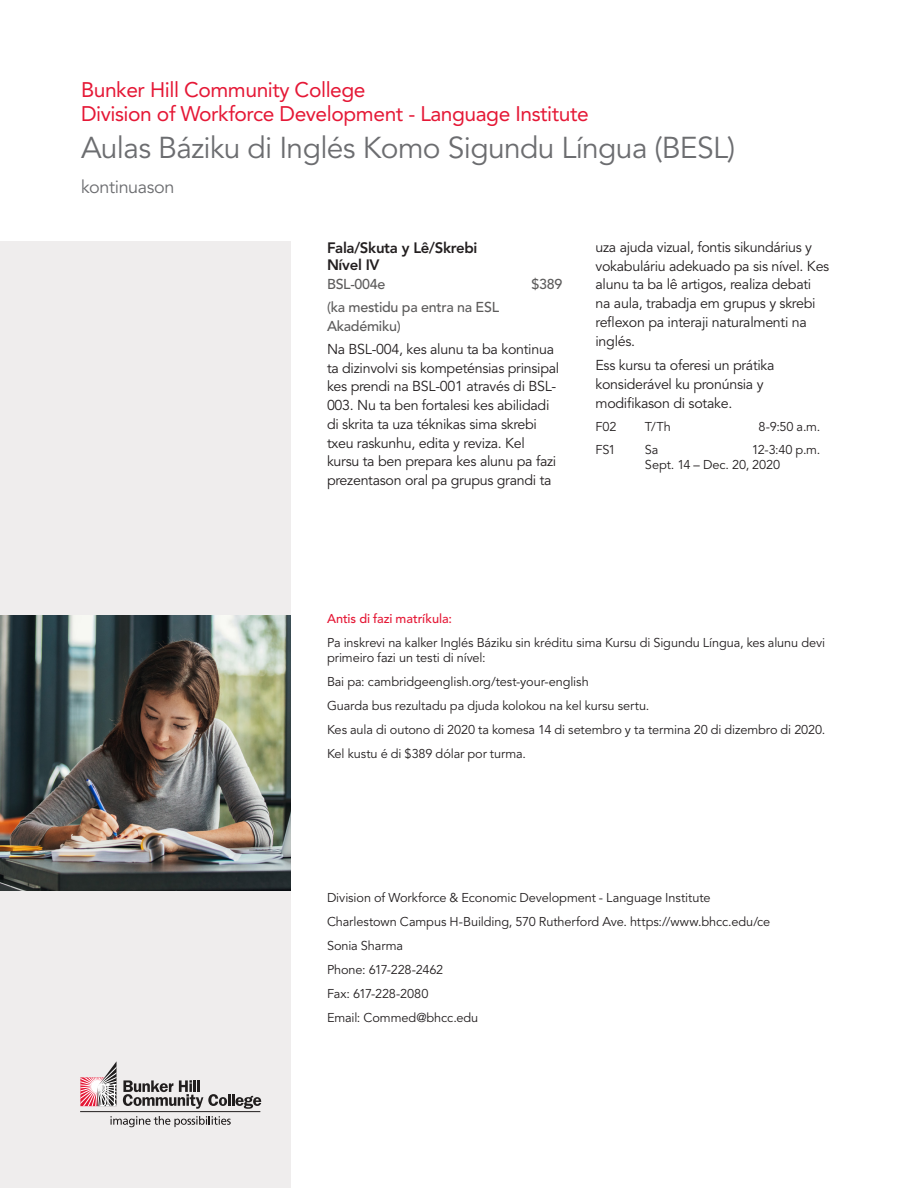
<style>
.page{position:relative;width:918px;height:1188px;background:#fff}
.page>*{position:absolute;margin:0;border:0;box-sizing:border-box;transform-origin:0 0}
.t1{font:30px "Avenir LT Std";letter-spacing:-.02em;color:#6c6d70}
.t2{font:21px/24px "Avenir LT Std";letter-spacing:-.02em;color:#e51836}
.t3{font:18px "Avenir LT Std";letter-spacing:-.02em;color:#6c6d70}
.course_name{font:800 15px/17.2px "Avenir LT Std";letter-spacing:-.02em;color:#231f20}
.course_description{font:14.25px/18.8px "Avenir LT Std";letter-spacing:-.02em;color:#231f20}
.course_number{font:500 14.25px/18.8px "Avenir LT Std";letter-spacing:-.02em;color:#5d5c5c}
.Course_Description{font:12.75px/15px "Avenir LT Std";letter-spacing:-.01em;color:#231f20}
.Sections_day_time{font:12.75px/15.3px "Avenir LT Std";letter-spacing:-.01em;color:#231f20}
.Course_Description-2{font:500 12.75px "Avenir LT Std";letter-spacing:-.005em;color:#e51836}
</style>
<div class="page">
<div style="left:0;top:241px;width:291px;height:947px;background:#efeded"></div>
<img style="left:0;top:616px;width:291px;height:275px">
<svg style="left:123px;top:1080px;width:138px;height:29px"></svg>
<hr style="left:80px;top:1111px;width:180px;height:1px;background:#211e1e">
<svg style="left:110px;top:1116px;width:121px;height:11px"></svg>
<svg style="left:80px;top:1061px;width:37px;height:45px"></svg>
<p class="t2" style="left:81px;top:78px;width:509px">Bunker Hill Community College<br>Division of Workforce Development - Language Institute</p>
<p class="t1" style="left:81px;top:131px;width:656px">Aulas Báziku di Inglés Komo Sigundu Língua (BESL)</p>
<p class="t3" style="left:81px;top:176px;width:95px">kontinuason</p>
<p class="course_name" style="left:327px;top:239px;width:152px">Fala/Skuta y Lê/Skrebi<br>Nível IV</p>
<p class="course_number" style="left:327px;top:275px;width:60px">BSL-004e</p>
<p class="course_number" style="left:532px;top:275px;width:32px">$389</p>
<p class="course_number" style="left:327px;top:298px;width:174px">(ka mestidu pa entra na ESL<br>Akadémiku)</p>
<p class="course_description" style="left:327px;top:340px;width:234px">Na BSL-004, kes alunu ta ba kontinua ta dizinvolvi sis kompeténsias prinsipal kes prendi na BSL-001 através di BSL-003. Nu ta ben fortalesi kes abilidadi di skrita ta uza téknikas sima skrebi txeu raskunhu, edita y reviza. Kel kursu ta ben prepara kes alunu pa fazi prezentason oral pa grupus grandi ta</p>
<p class="course_description" style="left:596px;top:238px;width:235px">uza ajuda vizual, fontis sikundárius y vokabuláriu adekuado pa sis nível. Kes alunu ta ba lê artigos, realiza debati na aula, trabadja em grupus y skrebi reflexon pa interaji naturalmenti na inglés.</p>
<p class="course_description" style="left:596px;top:357px;width:181px">Ess kursu ta oferesi un prátika konsiderável ku pronúnsia y modifikason di sotake.</p>
<p class="Sections_day_time" style="left:596px;top:419px;width:23px">F02</p>
<p class="Sections_day_time" style="left:645px;top:419px;width:27px">T/Th</p>
<p class="Sections_day_time" style="left:758px;top:419px;width:64px">8-9:50 a.m.</p>
<p class="Sections_day_time" style="left:596px;top:442px;width:22px">FS1</p>
<p class="Sections_day_time" style="left:645px;top:442px;width:15px">Sa</p>
<p class="Sections_day_time" style="left:645px;top:442px;width:177px;text-indent:107px">12-3:40 p.m.<br>Sept. 14 – Dec. 20, 2020</p>
<p class="Course_Description-2" style="left:327px;top:612px;width:127px">Antis di fazi matríkula:</p>
<p class="Course_Description" style="left:327px;top:636px;width:500px">Pa inskrevi na kalker Inglés Báziku sin kréditu sima Kursu di Sigundu Língua, kes alunu devi primeiro fazi un testi di nível:</p>
<p class="Course_Description" style="left:327px;top:675px;width:263px">Bai pa: cambridgeenglish.org/test-your-english</p>
<p class="Course_Description" style="left:327px;top:699px;width:324px">Guarda bus rezultadu pa djuda kolokou na kel kursu sertu.</p>
<p class="Course_Description" style="left:327px;top:723px;width:500px">Kes aula di outono di 2020 ta komesa 14 di setembro y ta termina 20 di dizembro di 2020.</p>
<p class="Course_Description" style="left:327px;top:747px;width:201px">Kel kustu é di $389 dólar por turma.</p>
<p class="Course_Description" style="left:327px;top:891px;width:385px">Division of Workforce &amp; Economic Development - Language Institute</p>
<p class="Course_Description" style="left:327px;top:915px;width:445px">Charlestown Campus H-Building, 570 Rutherford Ave. https://www.bhcc.edu/ce</p>
<p class="Course_Description" style="left:327px;top:939px;width:78px">Sonia Sharma</p>
<p class="Course_Description" style="left:327px;top:963px;width:118px">Phone: 617-228-2462</p>
<p class="Course_Description" style="left:327px;top:987px;width:103px">Fax: 617-228-2080</p>
<p class="Course_Description" style="left:327px;top:1011px;width:153px">Email: Commed@bhcc.edu</p>
</div>
